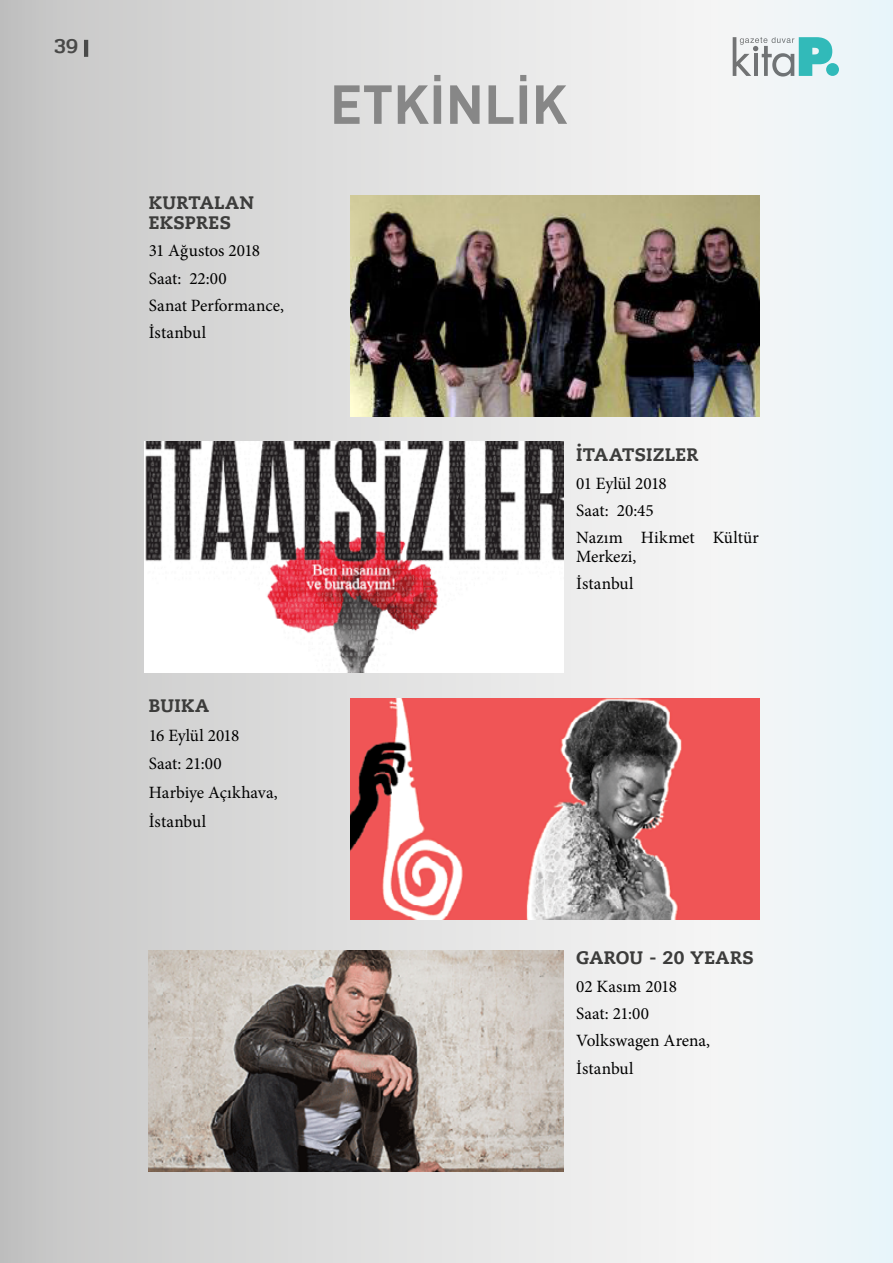
<style>
.page{position:relative;width:893px;height:1263px;background:#fff}
.page>*{position:absolute;margin:0;border:0;box-sizing:border-box;transform-origin:0 0}
.t1{font:700 54px "DIN Pro";color:#878787}
.t2{font:500 21px "Pridi";color:#515150}
.t3{font:700 18px/20.2px "Caecilia LT Std Roman";letter-spacing:.02em;color:#3c3c3b}
.t4{font:17.25px/27.3px "Minion Pro";color:#000}
</style>
<div class="page">
<div style="left:0;top:0;width:893px;height:1263px;background:linear-gradient(to right,#cac8c7,#f8fcfe)"></div>
<img style="left:351px;top:195px;width:408px;height:221px">
<img style="left:144px;top:441px;width:419px;height:231px">
<img style="left:351px;top:698px;width:408px;height:221px">
<img style="left:149px;top:951px;width:414px;height:221px">
<p class="t2" style="left:54px;top:31px;width:26px">39</p>
<p class="t3" style="left:149px;top:192px;width:107px">KURTALAN<br>EKSPRES</p>
<p class="t4" style="left:149px;top:237px;width:137px">31 Ağustos 2018<br>Saat: 22:00<br>Sanat Performance,<br>İstanbul</p>
<p class="t3" style="left:149px;top:695px;width:62px">BUIKA</p>
<p class="t4" style="left:149px;top:721px;width:130px;line-height:28.8px">16 Eylül 2018<br>Saat: 21:00<br>Harbiye Açıkhava,<br>İstanbul</p>
<h1 class="t1" style="left:330px;top:68px;width:239px">ETKİNLİK</h1>
<p class="t3" style="left:576px;top:445px;width:123px">İTAATSIZLER</p>
<p class="t4" style="left:576px;top:469px;width:184px">01 Eylül 2018<br>Saat: 20:45<br>Nazım Hikmet Kültür</p>
<p class="t4" style="left:576px;top:543px;width:62px">Merkezi,<br>İstanbul</p>
<p class="t3" style="left:576px;top:948px;width:179px">GAROU - 20 YEARS</p>
<p class="t4" style="left:576px;top:973px;width:135px">02 Kasım 2018<br>Saat: 21:00<br>Volkswagen Arena,<br>İstanbul</p>
</div>
